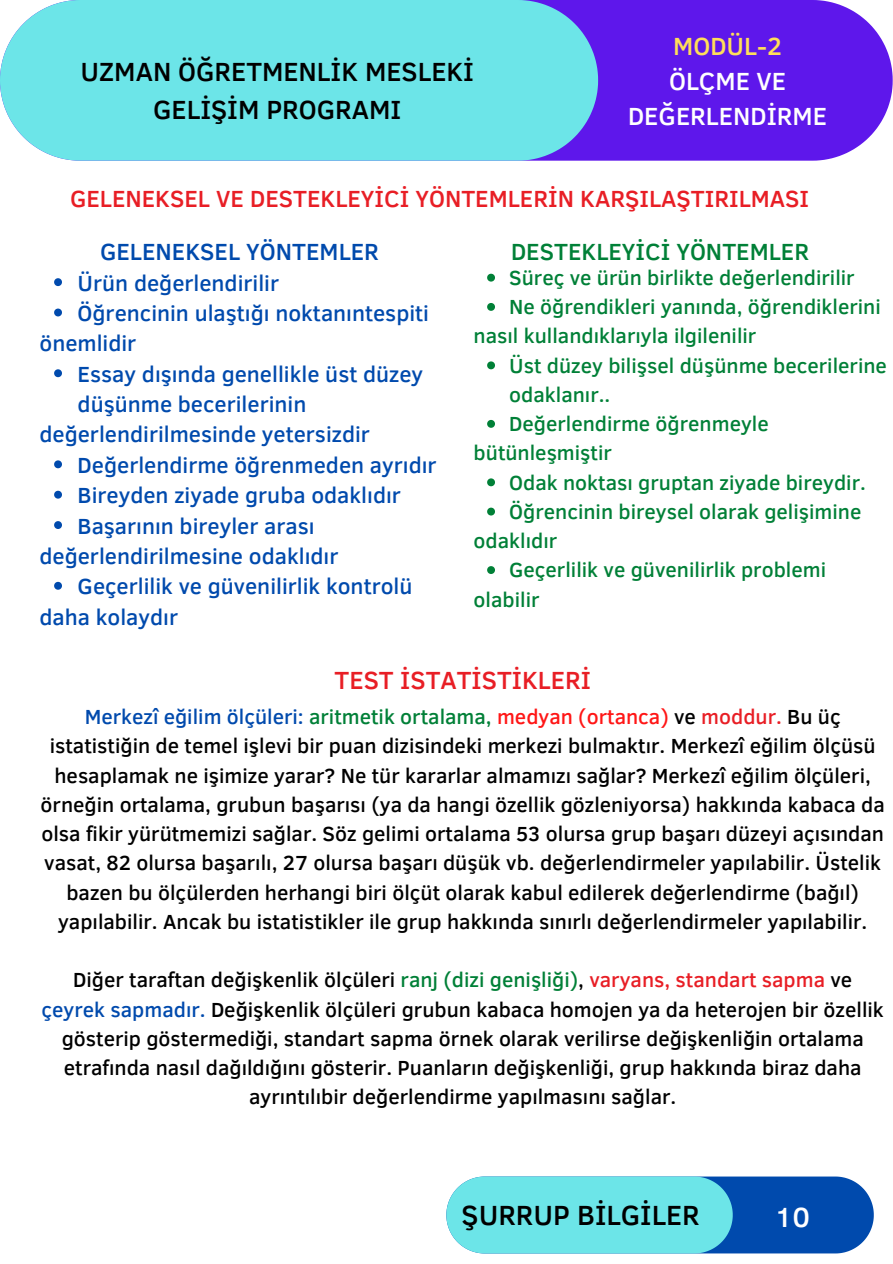
<style>
.page{position:relative;width:893px;height:1264px;background:#fff}
.page>*{position:absolute;margin:0;border:0;box-sizing:border-box;transform-origin:0 0}
.t1{font:500 28.5px "Clear Sans";color:#000}
.t2{font:500 28.5px "Clear Sans";color:#fff}
.t3{font:500 26.85px/37px "Clear Sans";color:#000;text-align:center}
.t4{font:500 25.5px/34.8px "Clear Sans";color:#fff;text-align:center}
.t5{font:500 25.5px "Clear Sans";color:#e81e25}
.t6{font:500 25.5px "Clear Sans";color:#ffde59}
.t7{font:500 24px "Clear Sans";color:#e81e25}
.t8{font:500 24px "Clear Sans";color:#008037}
.t9{font:500 24px "Clear Sans";color:#004aad}
.t10{font:500 22.35px/30.3px "Clear Sans";color:#004aad}
.t11{font:500 21px/29.2px "Clear Sans";color:#000;text-align:center}
.t12{font:500 21px/29.2px "Clear Sans";color:#008037}
.s1{color:#004aad}
.s2{color:#008037}
.s3{color:#ff1616}
.s4{color:#e81e25}
</style>
<div class="page">
<svg style="left:446px;top:1176px;width:427px;height:77px;background:#4eb2d5"></svg>
<div style="left:598px;top:0;width:294px;height:161px;background:#5e17eb"></div>
<div style="left:0;top:0;width:598px;height:161px;background:#6ce5e8"></div>
<svg style="left:54px;top:278px;width:8px;height:8px"></svg>
<svg style="left:54px;top:308px;width:8px;height:8px"></svg>
<svg style="left:54px;top:369px;width:8px;height:8px"></svg>
<svg style="left:54px;top:460px;width:8px;height:8px"></svg>
<svg style="left:54px;top:491px;width:8px;height:7px"></svg>
<svg style="left:54px;top:521px;width:8px;height:8px"></svg>
<svg style="left:54px;top:582px;width:8px;height:7px"></svg>
<svg style="left:487px;top:274px;width:8px;height:7px"></svg>
<svg style="left:487px;top:303px;width:8px;height:8px"></svg>
<svg style="left:487px;top:361px;width:8px;height:8px"></svg>
<svg style="left:487px;top:420px;width:8px;height:8px"></svg>
<svg style="left:487px;top:478px;width:8px;height:8px"></svg>
<svg style="left:487px;top:507px;width:8px;height:8px"></svg>
<svg style="left:487px;top:566px;width:8px;height:8px"></svg>
<p class="t3" style="left:80px;top:52px;width:395px">UZMAN ÖĞRETMENLİK MESLEKİ<br>GELİŞİM PROGRAMI</p>
<p class="t6" style="left:673px;top:28px;width:110px">MODÜL-2</p>
<p class="t4" style="left:628px;top:62px;width:200px">ÖLÇME VE<br>DEĞERLENDİRME</p>
<p class="t7" style="left:70px;top:181px;width:740px">GELENEKSEL VE DESTEKLEYİCİ YÖNTEMLERİN KARŞILAŞTIRILMASI</p>
<p class="t9" style="left:100px;top:234px;width:280px">GELENEKSEL YÖNTEMLER</p>
<p class="t10" style="left:78px;top:266px;width:353px">Ürün değerlendirilir<br>Öğrencinin ulaştığı noktanıntespiti</p>
<p class="t10" style="left:78px;top:357px;width:347px">Essay dışında genellikle üst düzey düşünme becerilerinin</p>
<p class="t10" style="left:78px;top:448px;width:360px">Değerlendirme öğrenmeden ayrıdır<br>Bireyden ziyade gruba odaklıdır<br>Başarının bireyler arası</p>
<p class="t10" style="left:78px;top:570px;width:336px">Geçerlilik ve güvenilirlik kontrolü</p>
<p class="t10" style="left:39px;top:327px;width:98px">önemlidir</p>
<p class="t10" style="left:39px;top:418px;width:332px">değerlendirilmesinde yetersizdir</p>
<p class="t10" style="left:39px;top:539px;width:300px">değerlendirilmesine odaklıdır</p>
<p class="t10" style="left:39px;top:600px;width:140px">daha kolaydır</p>
<p class="t8" style="left:511px;top:234px;width:299px">DESTEKLEYİCİ YÖNTEMLER</p>
<p class="t12" style="left:509px;top:262px;width:373px">Süreç ve ürün birlikte değerlendirilir<br>Ne öğrendikleri yanında, öğrendiklerini</p>
<p class="t12" style="left:509px;top:349px;width:379px">Üst düzey bilişsel düşünme becerilerine odaklanır..<br>Değerlendirme öğrenmeyle</p>
<p class="t12" style="left:509px;top:466px;width:358px">Odak noktası gruptan ziyade bireydir.<br>Öğrencinin bireysel olarak gelişimine</p>
<p class="t12" style="left:509px;top:554px;width:318px">Geçerlilik ve güvenilirlik problemi</p>
<p class="t12" style="left:473px;top:320px;width:284px">nasıl kullandıklarıyla ilgilenilir</p>
<p class="t12" style="left:473px;top:437px;width:140px">bütünleşmiştir</p>
<p class="t12" style="left:473px;top:525px;width:85px">odaklıdır</p>
<p class="t12" style="left:473px;top:583px;width:67px">olabilir</p>
<p class="t5" style="left:334px;top:661px;width:258px">TEST İSTATİSTİKLERİ</p>
<p class="t11" style="left:41px;top:701px;width:845px"><span class="s1">Merkezî eğilim ölçüleri:</span> <span class="s2">aritmetik ortalama,</span> <span class="s3">medyan (ortanca)</span> ve <span class="s4">moddur.</span> Bu üç istatistiğin de temel işlevi bir puan dizisindeki merkezi bulmaktır. Merkezî eğilim ölçüsü hesaplamak ne işimize yarar? Ne tür kararlar almamızı sağlar? Merkezî eğilim ölçüleri, örneğin ortalama, grubun başarısı (ya da hangi özellik gözleniyorsa) hakkında kabaca da olsa fikir yürütmemizi sağlar. Söz gelimi ortalama 53 olursa grup başarı düzeyi açısından vasat, 82 olursa başarılı, 27 olursa başarı düşük vb. değerlendirmeler yapılabilir. Üstelik bazen bu ölçülerden herhangi biri ölçüt olarak kabul edilerek değerlendirme (bağıl) yapılabilir. Ancak bu istatistikler ile grup hakkında sınırlı değerlendirmeler yapılabilir.</p>
<p class="t11" style="left:42px;top:964px;width:843px">Diğer taraftan değişkenlik ölçüleri <span class="s2">ranj (dizi genişliği)</span>, <span class="s4">varyans, standart sapma</span> ve <span class="s1">çeyrek sapmadır.</span> Değişkenlik ölçüleri grubun kabaca homojen ya da heterojen bir özellik gösterip göstermediği, standart sapma örnek olarak verilirse değişkenliğin ortalama etrafında nasıl dağıldığını gösterir. Puanların değişkenliği, grup hakkında biraz daha ayrıntılıbir değerlendirme yapılmasını sağlar.</p>
<h1 class="t1" style="left:461px;top:1194px;width:239px">ŞURRUP BİLGİLER</h1>
<h1 class="t2" style="left:774px;top:1196px;width:37px">10</h1>
</div>
